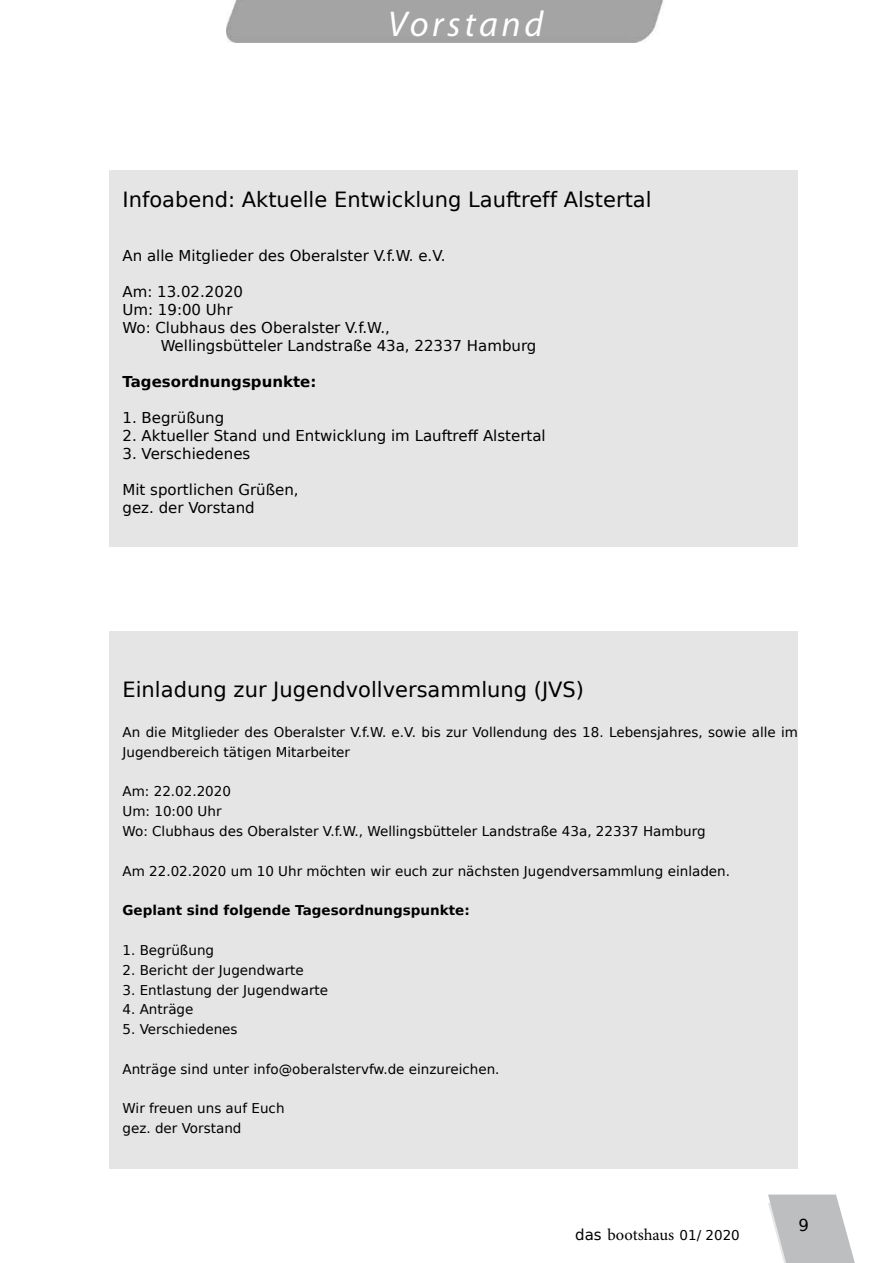
<style>
.page{position:relative;width:893px;height:1263px;background:#fff}
.page>*{position:absolute;margin:0;border:0;box-sizing:border-box;transform-origin:0 0}
.t1{font:italic 36px "Myriad Pro";letter-spacing:.1em;color:#fff}
.t2{font:21px "Bitstream Vera Sans";color:#000}
.t3{font:16.5px "Minion Pro";letter-spacing:-.005em;color:#000}
.t4{font:16.5px "Bitstream Vera Sans";color:#000}
.t5{font:15px/18px "Bitstream Vera Sans";color:#000}
.t6{font:700 15px "Bitstream Vera Sans";color:#000}
.t7{font:13.5px/19.8px "Bitstream Vera Sans";color:#000}
.t8{font:700 13.5px "Bitstream Vera Sans";color:#000}
.s1{font-family:"Bitstream Vera Sans";font-size:15px}
.s2{font-family:"Bitstream Vera Sans";font-size:13.5px}
</style>
<div class="page">
<div style="left:227px;top:0;width:437px;height:42px;background:#a4a4a4"></div>
<svg style="left:768px;top:1194px;width:87px;height:69px"></svg>
<div style="left:110px;top:171px;width:688px;height:376px;background:#e5e5e5"></div>
<div style="left:110px;top:631px;width:688px;height:538px;background:#e5e5e5"></div>
<h1 class="t1" style="left:388px;top:1px;width:157px">Vorstand</h1>
<h2 class="t2" style="left:123px;top:188px;width:531px">I nfoabend: Aktuelle E ntwicklung Lauftreff Alstertal</h2>
<p class="t5" style="left:123px;top:247px;width:324px">An alle Mitglieder des Oberalster V.f.W. e.V.</p>
<p class="t5" style="left:123px;top:283px;width:122px">Am: 13.02.2020</p>
<p class="t5" style="left:123px;top:301px;width:112px">Um: 19:00 Uhr</p>
<p class="t5" style="left:123px;top:319px;width:269px">Wo: Clubhaus des Oberalster V.f.W.,</p>
<p class="t5" style="left:161px;top:337px;width:377px">Wellingsbütteler Landstraße 43a, 22337 Hamburg</p>
<p class="t6" style="left:123px;top:373px;width:195px">Tagesordnungspunkte:</p>
<p class="t5" style="left:123px;top:409px;width:103px">1. Begrüßung</p>
<p class="t5" style="left:123px;top:427px;width:425px">2. Aktueller Stand und Entwicklung im Lauftreff Alstertal</p>
<p class="t5" style="left:123px;top:445px;width:129px">3. Verschiedenes</p>
<p class="t5" style="left:123px;top:481px;width:178px">Mit sportlichen Grüßen, gez. der Vorstand</p>
<h2 class="t2" style="left:123px;top:678px;width:463px">Einladung zur Jugendvollversammlung (JVS)</h2>
<p class="t7" style="left:123px;top:722px;width:677px">An die Mitglieder des Oberalster V.f.W. e.V. bis zur Vollendung des 18. Lebensjahres, sowie alle im<br>Jugendbereich tätigen Mitarbeiter</p>
<p class="t7" style="left:123px;top:782px;width:585px">Am: 22.02.2020<br>Um: 10:00 Uhr<br>Wo: Clubhaus des Oberalster V.f.W., Wellingsbütteler Landstraße 43a, 22337 Hamburg</p>
<p class="t7" style="left:123px;top:861px;width:609px">Am 22.02.2020 um 10 U hr möchten wir euch zur nächsten Jugendversammlung einladen.</p>
<p class="t8" style="left:123px;top:903px;width:349px">Geplant sind folgende Tagesordnungspunkte:</p>
<p class="t7" style="left:123px;top:940px;width:93px">1. Begrüßung</p>
<p class="t7" style="left:123px;top:960px;width:183px">2. Bericht der Jugendwarte</p>
<p class="t7" style="left:123px;top:980px;width:207px">3. Entlastung der Jugendwarte</p>
<p class="t7" style="left:123px;top:1000px;width:72px">4. Anträge</p>
<p class="t7" style="left:123px;top:1019px;width:117px">5. Verschiedenes</p>
<p class="t7" style="left:123px;top:1059px;width:379px">Anträge sind unter info@oberalstervfw.de einzureichen.</p>
<p class="t7" style="left:123px;top:1099px;width:164px">Wir freuen uns auf Euch gez. der Vorstand</p>
<p class="t4" style="left:798px;top:1216px;width:12px">9</p>
<p class="t3" style="left:575px;top:1224px;width:166px"><span class="s1">das</span> bootshaus <span class="s2">01/ 2020</span></p>
<p class="t4" style="left:800px;top:1224px;width:12px">9</p>
</div>
